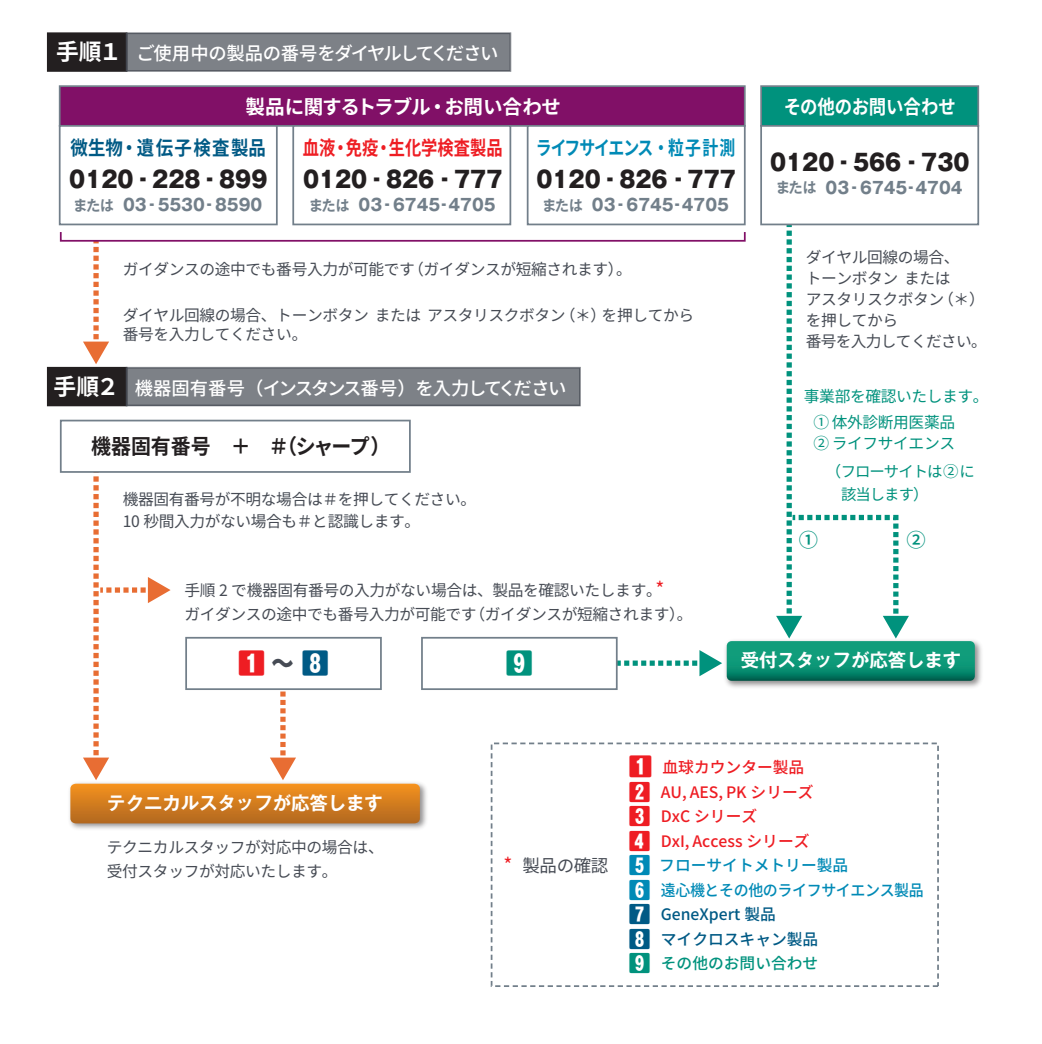
<style>
.page{position:relative;width:1042px;height:1044px;background:#fff}
.page>*{position:absolute;margin:0;border:0;box-sizing:border-box;transform-origin:0 0}
.t1{font:800 26.25px "Gothic MB101 Pro";color:#ee1d23}
.t2{font:800 26.25px "Gothic MB101 Pro";color:#00927d}
.t3{font:800 22.57px "Gothic MB101 Pro";color:#231f20;scale:.94 1}
.t4{font:700 21px "Noto Sans CJ Kjp";color:#231f20;scale:.95 1}
.t5{font:700 19.6px "Noto Sans CJ Kjp";letter-spacing:-.02em;color:#fff}
.t6{font:700 19.6px "Noto Sans CJ Kjp";color:#ee1d23;scale:.83 1}
.t7{font:700 19.6px "Noto Sans CJ Kjp";letter-spacing:-.065em;color:#008ab6;scale:.81 1}
.t8{font:700 19.6px "Noto Sans CJ Kjp";letter-spacing:.08em;color:#005a85;scale:.89 1}
.t9{font:700 19.6px "Noto Sans CJ Kjp";letter-spacing:-.02em;color:#fff;scale:.89 1}
.t10{font:500 19.25px "Noto Sans CJ Kjp";color:#00927d}
.t11{font:500 18.38px "Noto Sans CJ Kjp";letter-spacing:-.065em;color:#fff}
.t12{font:700 18.38px "Gothic MB101 Pro De";color:#fff}
.t13{font:500 18.38px "Noto Sans CJ Kjp";letter-spacing:-.045em;color:#fff}
.t14{font:17.5px "Noto Sans CJ Kjp";letter-spacing:-.025em;color:#464b54}
.t15{font:700 16.62px "Gothic MB101 Pro";color:#727f8a;scale:.94 1}
.t16{font:15.75px/21px "Noto Sans CJ Kjp";letter-spacing:-.025em;color:#464b54}
.t17{font:500 15.75px/24.5px "Noto Sans CJ Kjp";color:#ee1d23}
.t18{font:15.75px/26.2px "Noto Sans CJ Kjp";letter-spacing:-.025em;color:#00927d}
.t19{font:15.4px/22.8px "Noto Sans CJ Kjp";letter-spacing:-.065em;color:#00927d}
.s1{font-weight:700;font-size:22.75px}
.s2{font-family:"Gothic MB101 Pro De";font-size:14.7px}
.s3{font-size:19.25px;color:#ee1d23}
.s4{color:#464b54}
.s5{color:#005a85}
.s6{font-family:"Gothic MB101 Pro";font-weight:800;font-size:22.75px}
.s7{font-family:"Gothic MB101 Pro";font-weight:800;font-size:21px}
.s8{font-family:"Gothic MB101 Pro";font-weight:800;font-size:21px;color:#008ab6}
.s9{color:#008ab6}
.s10{font-family:"Gothic MB101 Pro";font-weight:800;font-size:21px;color:#005a85}
.s11{font-family:"Gothic MB101 Pro";font-weight:800;font-size:21px;color:#00927d}
.s12{color:#00927d}
</style>
<div class="page">
<div style="left:59px;top:85px;width:686px;height:42px;background:#811067;border:2px solid #727f8a"></div>
<img style="left:725px;top:641px;width:257px;height:47px">
<img style="left:69px;top:783px;width:358px;height:46px">
<div style="left:59px;top:125px;width:219px;height:100px;background:#fff;border:2px solid #727f8a"></div>
<div style="left:292px;top:125px;width:219px;height:100px;background:#fff;border:2px solid #727f8a"></div>
<div style="left:760px;top:85px;width:219px;height:42px;background:#00927d;border:2px solid #727f8a"></div>
<div style="left:47px;top:32px;width:80px;height:40px;background:#231f20;border:2px solid #231f20"></div>
<div style="left:127px;top:33px;width:383px;height:38px;background:#7d8187"></div>
<div style="left:126px;top:32px;width:385px;height:40px;border:2px solid #464b54"></div>
<div style="left:47px;top:367px;width:80px;height:39px;background:#231f20"></div>
<div style="left:132px;top:387px;width:309px;height:26px;background:linear-gradient(to right,#fff,#fff)"></div>
<div style="left:127px;top:367px;width:453px;height:38px;background:#7d8187"></div>
<div style="left:126px;top:367px;width:455px;height:39px;border:2px solid #464b54"></div>
<div style="left:60px;top:419px;width:351px;height:53px;background:#fff;border:2px solid #727f8a"></div>
<div style="left:491px;top:742px;width:448px;height:244px;border:2px dashed #727f8a"></div>
<div style="left:421px;top:636px;width:196px;height:54px;background:#fff;border:2px solid #727f8a"></div>
<svg style="left:70px;top:470px;width:350px;height:353px"></svg>
<div style="left:527px;top:125px;width:218px;height:100px;background:#fff;border:2px solid #727f8a"></div>
<div style="left:760px;top:125px;width:219px;height:100px;background:#fff;border:2px solid #727f8a"></div>
<svg style="left:610px;top:224px;width:365px;height:456px"></svg>
<svg style="left:83px;top:241px;width:26px;height:123px"></svg>
<div style="left:60px;top:231px;width:685px;height:10px;border:2px solid #811067"></div>
<p class="t13" style="left:56px;top:43px;width:444px"><span class="s1">手順１</span> ご使用中の製品の番号をダイヤルしてください</p>
<p class="t5" style="left:245px;top:96px;width:317px">製品に関するトラブル・お問い合わせ</p>
<p class="t8" style="left:71px;top:136px;width:221px">微生物・遺伝子検査製品</p>
<h2 class="t3" style="left:69px;top:160px;width:212px">0120‐228‐899</h2>
<p class="t15" style="left:73px;top:191px;width:202px"><span class="s2">または</span> 03‐5530‐8590</p>
<p class="t6" style="left:303px;top:136px;width:242px">血液・免疫・生化学検査製品</p>
<h2 class="t3" style="left:303px;top:160px;width:214px">0120‐826‐777</h2>
<p class="t15" style="left:309px;top:191px;width:200px"><span class="s2">または</span> 03‐6745‐4705</p>
<p class="t7" style="left:536px;top:136px;width:248px">ライフサイエンス・粒子計測</p>
<h2 class="t3" style="left:536px;top:160px;width:214px">0120‐826‐777</h2>
<p class="t15" style="left:542px;top:191px;width:200px"><span class="s2">または</span> 03‐6745‐4705</p>
<p class="t16" style="left:123px;top:259px;width:510px">ガイダンスの途中でも番号入力が可能です（ガイダンスが短縮されます）。</p>
<p class="t16" style="left:123px;top:306px;width:573px;line-height:19.2px">ダイヤル回線の場合、トーンボタン または アスタリスクボタン（＊）を押してから番号を入力してください。</p>
<p class="t11" style="left:54px;top:377px;width:514px"><span class="s1">手順２</span> 機器固有番号（インスタンス番号）を入力してください</p>
<h3 class="t4" style="left:91px;top:434px;width:317px">機器固有番号　＋　＃（シャープ）</h3>
<p class="t16" style="left:123px;top:487px;width:355px;line-height:22.8px">機器固有番号が不明な場合は＃を押してください。<br>10 秒間入力がない場合も＃と認識します。</p>
<p class="t16" style="left:184px;top:578px;width:510px;line-height:24.5px">手順 2 で機器固有番号の入力がない場合は、製品を確認いたします。<span class="s3">*<br></span>ガイダンスの途中でも番号入力が可能です（ガイダンスが短縮されます）。</p>
<p class="t9" style="left:784px;top:96px;width:194px">その他のお問い合わせ</p>
<h2 class="t3" style="left:770px;top:143px;width:214px">0120‐566‐730</h2>
<p class="t15" style="left:776px;top:174px;width:200px"><span class="s2">または</span> 03‐6745‐4704</p>
<p class="t16" style="left:806px;top:247px;width:183px">ダイヤル回線の場合、<br>トーンボタン または<br>アスタリスクボタン（＊）を押してから<br>番号を入力してください。</p>
<p class="t18" style="left:813px;top:383px;width:177px;text-indent:-9px">事業部を確認いたします。<br>① 体外診断用医薬品</p>
<p class="t18" style="left:813px;top:430px;width:143px">② ライフサイエンス</p>
<p class="t19" style="left:841px;top:460px;width:135px;text-indent:-15px">（フローサイトは②に該当します）</p>
<p class="t10" style="left:799px;top:529px;width:21px">①</p>
<p class="t10" style="left:906px;top:529px;width:21px">②</p>
<h1 class="t1" style="left:238px;top:641px;width:92px">1<span class="s4">～</span><span class="s5">8</span></h1>
<h1 class="t2" style="left:506px;top:641px;width:28px">9</h1>
<p class="t12" style="left:741px;top:644px;width:222px">受付スタッフが応答します</p>
<p class="t12" style="left:107px;top:787px;width:277px">テクニカルスタッフが応答します</p>
<p class="t16" style="left:107px;top:834px;width:278px;line-height:24.5px">テクニカルスタッフが対応中の場合は、受付スタッフが対応いたします。</p>
<p class="t14" style="left:503px;top:855px;width:106px"><span class="s3">*</span> 製品の確認</p>
<p class="t17" style="left:629px;top:755px;width:296px"><span class="s6">1</span> 血球カウンター製品<br><span class="s7">2</span> AU, AES, PK シリーズ<br><span class="s7">3</span> DxC シリーズ<br><span class="s7">4</span> DxI, Access シリーズ<br><span class="s8">5</span> <span class="s9">フローサイトメトリー製品<br></span><span class="s8">6</span> <span class="s9">遠心機とその他のライフサイエンス製品<br></span><span class="s10">7</span> <span class="s5">GeneXpert 製品<br></span><span class="s10">8</span> <span class="s5">マイクロスキャン製品<br></span><span class="s11">9</span> <span class="s12">その他のお問い合わせ</span></p>
</div>
